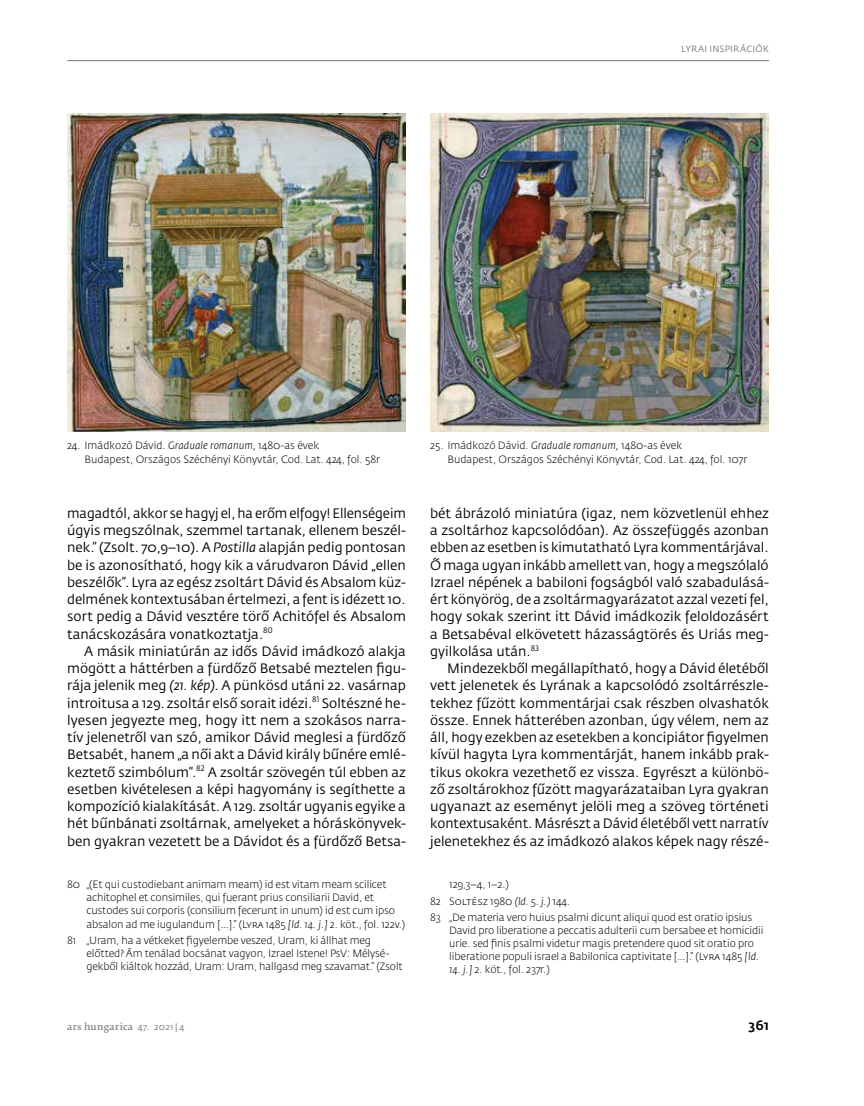
<style>
.page{position:relative;width:864px;height:1106px;background:#fff}
.page>*{position:absolute;margin:0;border:0;box-sizing:border-box;transform-origin:0 0}
.t1{font:13.5px/17.2px "Fedra Sans Pro";color:#000;text-align:justify}
.t2{font:500 13.5px "Fedra Sans Pro";color:#000}
.t3{font:300 10.5px/13px "Fedra Sans Pro";letter-spacing:-.01em;color:#000}
.t4{font:9px "Fedra Serif B Pro";letter-spacing:.025em;color:#797979}
.t5{font:9px "Fedra Sans Pro";letter-spacing:.03em;color:#797979}
.s1{font-style:italic}
.s2{font-family:"Fedra Sans Pro"}
</style>
<div class="page">
<hr style="left:67px;top:60px;width:701px;height:1px;background:#797979">
<img style="left:67px;top:113px;width:339px;height:318px">
<img style="left:430px;top:113px;width:338px;height:318px">
<p class="t5" style="left:681px;top:43px;width:89px">LYRAI INSPI RÁCI ÓK</p>
<p class="t3" style="left:84px;top:438px;width:297px;line-height:14.2px;text-indent:-17px">24. Imádkozó Dávid. <span class="s1">Graduale romanum,</span> 1480-as évek<br>Budapest, Országos Széchényi Könyvtár, Cod. Lat. 424, fol. 58r</p>
<p class="t3" style="left:447px;top:438px;width:301px;line-height:14.2px;text-indent:-17px">25. Imádkozó Dávid. <span class="s1">Graduale romanum,</span> 1480-as évek<br>Budapest, Országos Széchényi Könyvtár, Cod. Lat. 424, fol. 107r</p>
<p class="t1" style="left:67px;top:504px;width:340px">magadtól, akkor se hagyj el, ha erőm elfogy! Ellenségeim úgyis megszólnak, szemmel tartanak, ellenem beszél&shy;nek.” (Zsolt. 70,9–10). A <span class="s1">Postilla</span> alapján pedig pontosan be is azonosítható, hogy kik a várudvaron Dávid „ellen beszélők”. Lyra az egész zsoltárt Dávid és Absalom küz&shy;delmének kontextusában értelmezi, a fent is idézett 10. sort pedig a Dávid vesztére törő Achitófel és Absalom tanácskozására vonatkoztatja.<sup>80</sup></p>
<p class="t1" style="left:67px;top:642px;width:340px;text-indent:17px">A másik miniatúrán az idős Dávid imádkozó alakja mögött a háttérben a fürdőző Betsabé meztelen figu&shy;rája jelenik meg <span class="s1">(21. kép)</span>. A pünkösd utáni 22. vasárnap introitusa a 129. zsoltár első sorait idézi.<sup>81</sup> Soltészné he&shy;lyesen jegyezte meg, hogy itt nem a szokásos narra&shy;tív jelenetről van szó, amikor Dávid meglesi a fürdőző Betsabét, hanem „a női akt a Dávid király bűnére emlé&shy;keztető szimbólum”.<sup>82</sup> A zsoltár szövegén túl ebben az esetben kivételesen a képi hagyomány is segíthette a kompozíció kialakítását. A 129. zsoltár ugyanis egyike a hét bűnbánati zsoltárnak, amelyeket a hóráskönyvek&shy;ben gyakran vezetett be a Dávidot és a fürdőző Betsa-</p>
<p class="t3" style="left:86px;top:878px;width:320px;text-indent:-19px">80 „(Et qui custodiebant animam meam) id est vitam meam scilicet achitophel et consimiles, qui fuerant prius consiliarii David, et custodes sui corporis (consilium fecerunt in unum) id est cum ipso absalon ad me iugulandum […].” (Lyra 1485 <span class="s1">[ld. 14. j.]</span> 2. köt., fol. 122v.)</p>
<p class="t3" style="left:86px;top:933px;width:318px;text-indent:-19px">81 „Uram, ha a vétkeket figyelembe veszed, Uram, ki állhat meg előtted? Ám tenálad bocsánat vagyon, Izrael Istene! PsV: Mélysé&shy;gekből kiáltok hozzád, Uram: Uram, hallgasd meg szavamat.” (Zsolt</p>
<p class="t1" style="left:430px;top:504px;width:340px">bét ábrázoló miniatúra (igaz, nem közvetlenül ehhez a zsoltárhoz kapcsolódóan). Az összefüggés azonban ebben az esetben is kimutatható Lyra kommentárjával.<br>Ő maga ugyan inkább amellett van, hogy a megszólaló Izrael népének a babiloni fogságból való szabadulásá&shy;ért könyörög, de a zsoltármagyarázatot azzal vezeti fel, hogy sokak szerint itt Dávid imádkozik feloldozásért a Betsabéval elkövetett házasságtörés és Uriás meg&shy;gyilkolása után.<sup>83</sup></p>
<p class="t1" style="left:430px;top:660px;width:340px;text-indent:17px">Mindezekből megállapítható, hogy a Dávid életéből vett jelenetek és Lyrának a kapcsolódó zsoltárrészle&shy;tekhez fűzött kommentárjai csak részben olvashatók össze. Ennek hátterében azonban, úgy vélem, nem az áll, hogy ezekben az esetekben a koncipiátor figyelmen kívül hagyta Lyra kommentárját, hanem inkább prak&shy;tikus okokra vezethető ez vissza. Egyrészt a különbö&shy;ző zsoltárokhoz fűzött magyarázataiban Lyra gyakran ugyanazt az eseményt jelöli meg a szöveg történeti kontextusaként. Másrészt a Dávid életéből vett narratív jelenetekhez és az imádkozó alakos képek nagy részé-</p>
<p class="t3" style="left:430px;top:876px;width:323px;line-height:16.4px;text-indent:19px">129,3–4, 1–2.)<br>82 Soltész 1980 <span class="s1">(ld. 5. j.)</span> 144.<br>83 „De materia vero huius psalmi dicunt aliqui quod est oratio ipsius</p>
<p class="t3" style="left:449px;top:923px;width:315px">David pro liberatione a peccatis adulterii cum bersabee et homicidii urie. sed finis psalmi videtur magis pretendere quod sit oratio pro liberatione populi israel a Babilonica captivitate […].” (Lyra 1485 <span class="s1">[ld.</span></p>
<p class="t3" style="left:449px;top:963px;width:102px"><span class="s1">14. j.]</span> 2. köt., fol. 237r.)</p>
<p class="t4" style="left:67px;top:1021px;width:119px">ars hungarica <span class="s2">47. 2021 | 4</span></p>
<p class="t2" style="left:748px;top:1017px;width:22px">361</p>
</div>
